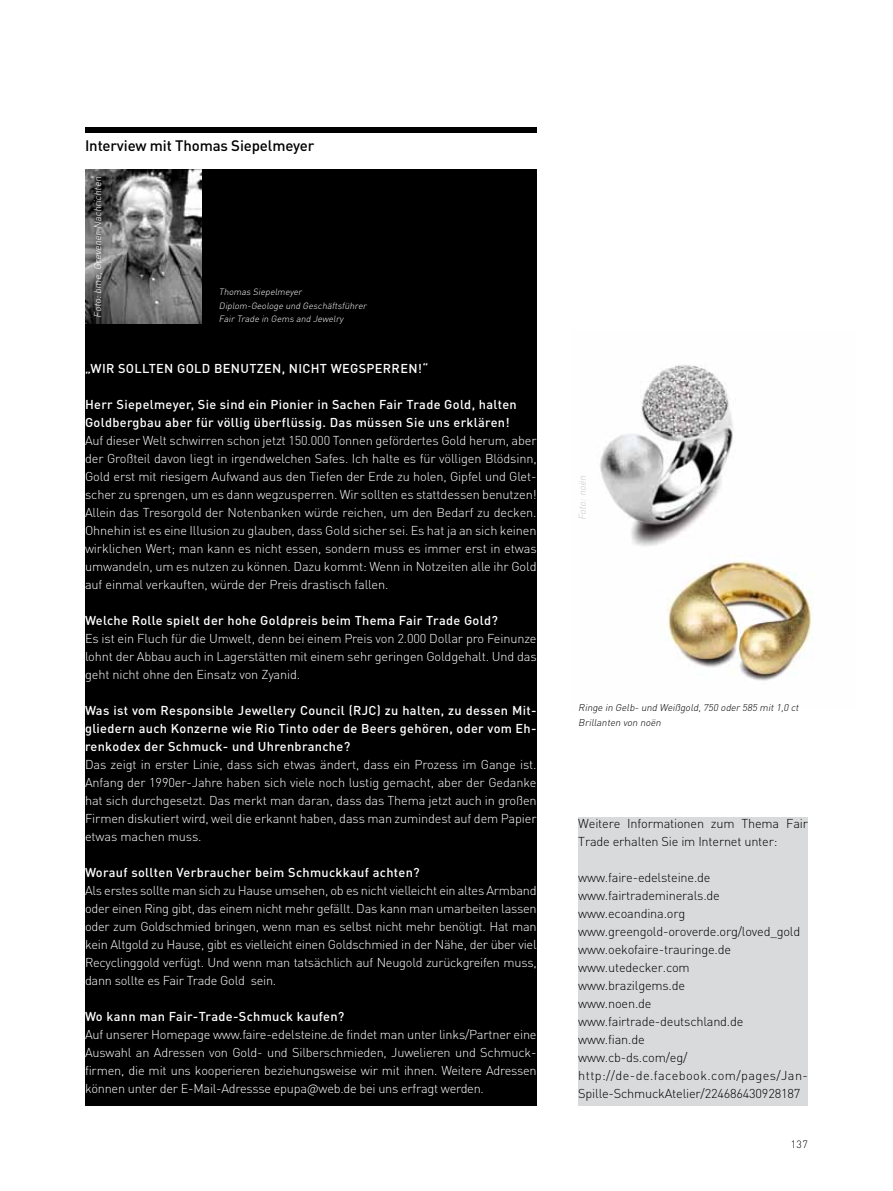
<style>
.page{position:relative;width:893px;height:1191px;background:#fff}
.page>*{position:absolute;margin:0;border:0;box-sizing:border-box;transform-origin:0 0}
.t1{font:500 15px "DIN Pro";letter-spacing:-.01em;color:#000}
.t2{font:300 12.75px/18px "DIN Pro";letter-spacing:-.01em;color:#fff}
.t3{font:300 12.75px/18px "DIN Pro";letter-spacing:-.015em;color:#000}
.t4{font:500 12.75px "DIN Pro";letter-spacing:.025em;color:#fff}
.t5{font:300 10.5px "DIN Pro";color:#000}
.t6{font:italic 300 9.75px/15px "DIN Pro";color:#000}
.t7{font:italic 300 9.75px "DIN Pro";color:#fff}
.t8{font:italic 300 9.75px "DIN Pro";color:#c6c7c8}
.t9{font:italic 300 9px/13.5px "DIN Pro";color:#fff}
.s1{font-weight:500}
</style>
<div class="page">
<img style="left:600px;top:364px;width:212px;height:317px">
<div style="left:85px;top:128px;width:452px;height:5px;background:#000"></div>
<div style="left:85px;top:170px;width:452px;height:774px;background:#000"></div>
<div style="left:85px;top:345px;width:452px;height:761px;background:#000"></div>
<img style="left:85px;top:170px;width:117px;height:153px">
<div style="left:578px;top:818px;width:230px;height:288px;background:#d9dadb"></div>
<p class="t1" style="left:85px;top:136px;width:231px">Interview mit Thomas Siepelmeyer</p>
<p class="t7" style="left:91px;top:318px;width:144px;rotate:-90deg">Foto:bme,GrevenerNachrichten</p>
<p class="t9" style="left:219px;top:285px;width:151px">Thomas Siepelmeyer<br>Diplom-Geologe und Geschäftsführer<br>Fair Trade in Gems and Jewelry</p>
<p class="t4" style="left:85px;top:360px;width:345px">„Wi r sollten Gold benutzen, nicht wegsperren!“</p>
<p class="t2" style="left:85px;top:395px;width:453px"><span class="s1">Herr Siepelmeyer, Sie sind ein Pionier in Sachen Fair Trade Gold, halten Goldbergbau aber für völlig überflüssig. Das müssen Sie uns erklären!<br></span>Auf dieser Welt schwirren schon jetzt 150.000 Tonnen gefördertes Gold herum, aber der Großteil davon liegt in irgendwelchen Safes. Ich halte es für völligen Blödsinn, Gold erst mit riesigem Aufwand aus den Tiefen der Erde zu holen, Gipfel und Glet&shy;scher zu sprengen, um es dann wegzusperren. Wir sollten es stattdessen benutzen!<br>Allein das Tresorgold der Notenbanken würde reichen, um den Bedarf zu decken.<br>Ohnehin ist es eine Illusion zu glauben, dass Gold sicher sei. Es hat ja an sich keinen wirklichen Wert; man kann es nicht essen, sondern muss es immer erst in etwas umwandeln, um es nutzen zu können. Dazu kommt: Wenn in Notzeiten alle ihr Gold auf einmal verkauften, würde der Preis drastisch fallen.</p>
<p class="t2" style="left:85px;top:611px;width:453px"><span class="s1">Welche Rolle spielt der hohe Goldpreis beim Thema Fair Trade Gold?<br></span>Es ist ein Fluch für die Umwelt, denn bei einem Preis von 2.000 Dollar pro Feinunze lohnt der Abbau auch in Lagerstätten mit einem sehr geringen Goldgehalt. Und das geht nicht ohne den Einsatz von Zyanid.</p>
<p class="t2" style="left:85px;top:701px;width:453px"><span class="s1">Was ist vom Responsible Jewellery Council (RJC) zu halten, zu dessen Mit&shy;gliedern auch Konzerne wie Rio Tinto oder de Beers gehören, oder vom Eh&shy;renkodex der Schmuck- und Uhrenbranche?<br></span>Das zeigt in erster Linie, dass sich etwas ändert, dass ein Prozess im Gange ist.<br>Anfang der 1990er-Jahre haben sich viele noch lustig gemacht, aber der Gedanke hat sich durchgesetzt. Das merkt man daran, dass das Thema jetzt auch in großen Firmen diskutiert wird, weil die erkannt haben, dass man zumindest auf dem Papier etwas machen muss.</p>
<p class="t2" style="left:85px;top:863px;width:453px"><span class="s1">Worauf sollten Verbraucher beim Schmuckkauf achten?<br></span>Als erstes sollte man sich zu Hause umsehen, ob es nicht vielleicht ein altes Armband oder einen Ring gibt, das einem nicht mehr gefällt. Das kann man umarbeiten lassen oder zum Goldschmied bringen, wenn man es selbst nicht mehr benötigt. Hat man kein Altgold zu Hause, gibt es vielleicht einen Goldschmied in der Nähe, der über viel Recyclinggold verfügt. Und wenn man tatsächlich auf Neugold zurückgreifen muss, dann sollte es Fair Trade Gold sein.</p>
<p class="t2" style="left:85px;top:1007px;width:453px"><span class="s1">Wo kann man Fair-Trade-Schmuck kaufen?<br></span>Auf unserer Homepage www.faire-edelsteine.de findet man unter links/Partner eine Auswahl an Adressen von Gold- und Silberschmieden, Juwelieren und Schmuck&shy;firmen, die mit uns kooperieren beziehungsweise wir mit ihnen. Weitere Adressen können unter der E-Mail-Adressse epupa@web.de bei uns erfragt werden.</p>
<p class="t8" style="left:576px;top:520px;width:48px;rotate:-90deg">Foto:noën</p>
<p class="t6" style="left:578px;top:699px;width:224px">Ringe in Gelb- und Weißgold,750 oder585 mit1,0 ct<br>Brillanten von noën</p>
<p class="t3" style="left:578px;top:814px;width:231px">Weitere Informationen zum Thema Fair<br>Trade erhalten Sie im Internet unter:</p>
<p class="t3" style="left:578px;top:868px;width:231px">www.faire-edelsteine.de www.fairtrademinerals.de www.ecoandina.org www.greengold-oroverde.org/loved_gold www.oekofaire-trauringe.de www.utedecker.com<br>www.brazilgems.de<br>www.noen.de www.fairtrade-deutschland.de www.fian.de<br>www.cb-ds.com/eg/ http://de-de.facebook.com/pages/Jan-<br>Spille-SchmuckAtelier/224686430928187</p>
<p class="t5" style="left:791px;top:1137px;width:19px">137</p>
</div>
